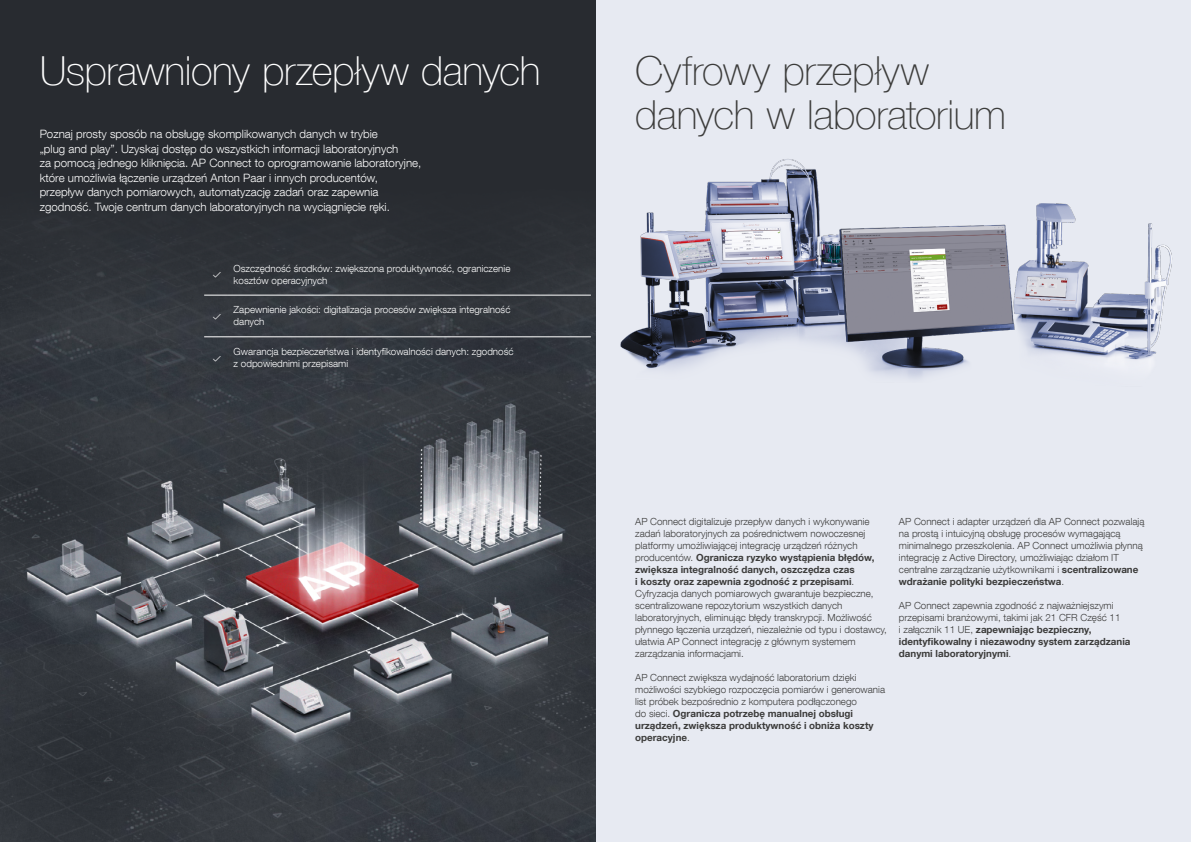
<style>
.page{position:relative;width:1191px;height:842px;background:#fff}
.page>*{position:absolute;margin:0;border:0;box-sizing:border-box;transform-origin:0 0}
.t1{font:100 40px/43.5px "Helvetica Neue LT Com";letter-spacing:-.005em;color:#3c3c3b}
.t2{font:100 40px "Helvetica Neue LT Com";letter-spacing:-.01em;color:#fff}
.t3{font:300 11.5px/14.5px "Helvetica Neue LT Com";color:#fff}
.t4{font:300 9.8px/12px "Helvetica Neue LT Com";color:#3c3c3b}
.t5{font:300 9.8px/12px "Helvetica Neue LT Com";color:#fff}
.s1{font-weight:700}
</style>
<div class="page">
<div style="left:595px;top:0;width:596px;height:842px;background:#e7eaf2"></div>
<img style="left:620px;top:159px;width:552px;height:220px">
<div style="left:0;top:0;width:595px;height:842px;background:#282b30"></div>
<img style="left:0;top:220px;width:595px;height:622px">
<svg style="left:204px;top:337px;width:24px;height:1px"></svg>
<hr style="left:228px;top:337px;width:363px;height:1px;background:#fff">
<svg style="left:204px;top:295px;width:24px;height:1px"></svg>
<hr style="left:228px;top:295px;width:363px;height:1px;background:#fff">
<svg style="left:213px;top:272px;width:8px;height:6px"></svg>
<svg style="left:213px;top:314px;width:8px;height:5px"></svg>
<svg style="left:213px;top:355px;width:8px;height:6px"></svg>
<h1 class="t2" style="left:40px;top:47px;width:502px">Usprawniony przepływ danych</h1>
<h1 class="t1" style="left:635px;top:49px;width:372px">Cyfrowy przepływ danych w laboratorium</h1>
<p class="t3" style="left:40px;top:127px;width:383px">Poznaj prosty sposób na obsługę skomplikowanych danych w trybie<br>„plug and play”. Uzyskaj dostęp do wszystkich informacji laboratoryjnych<br>za pomocą jednego kliknięcia. AP Connect to oprogramowanie laboratoryjne, które umożliwia łączenie urządzeń Anton Paar i innych producentów, przepływ danych pomiarowych, automatyzację zadań oraz zapewnia zgodność. Twoje centrum danych laboratoryjnych na wyciągnięcie ręki.</p>
<p class="t5" style="left:234px;top:262px;width:278px">Oszczędność środków: zwiększona produktywność, ograniczenie kosztów operacyjnych</p>
<p class="t5" style="left:234px;top:304px;width:278px">Zapewnienie jakości: digitalizacja procesów zwiększa integralność danych</p>
<p class="t5" style="left:234px;top:345px;width:281px">Gwarancja bezpieczeństwa i identyfikowalności danych: zgodność z odpowiednimi przepisami</p>
<p class="t4" style="left:635px;top:515px;width:253px">AP Connect digitalizuje przepływ danych i wykonywanie zadań laboratoryjnych za pośrednictwem nowoczesnej platformy umożliwiającej integrację urządzeń różnych producentów. <span class="s1">Ogranicza ryzyko wystąpienia błędów, zwiększa integralność danych, oszczędza czas<br>i koszty oraz zapewnia zgodność z przepisami</span>.<br>Cyfryzacja danych pomiarowych gwarantuje bezpieczne, scentralizowane repozytorium wszystkich danych laboratoryjnych, eliminując błędy transkrypcji. Możliwość płynnego łączenia urządzeń, niezależnie od typu i dostawcy, ułatwia AP Connect integrację z głównym systemem zarządzania informacjami.</p>
<p class="t4" style="left:635px;top:671px;width:251px">AP Connect zwiększa wydajność laboratorium dzięki możliwości szybkiego rozpoczęcia pomiarów i generowania list próbek bezpośrednio z komputera podłączonego<br>do sieci. <span class="s1">Ogranicza potrzebę manualnej obsługi urządzeń, zwiększa produktywność i obniża koszty operacyjne</span>.</p>
<p class="t4" style="left:899px;top:515px;width:247px">AP Connect i adapter urządzeń dla AP Connect pozwalają na prostą i intuicyjną obsługę procesów wymagającą minimalnego przeszkolenia. AP Connect umożliwia płynną integrację z Active Directory, umożliwiając działom IT centralne zarządzanie użytkownikami i <span class="s1">scentralizowane wdrażanie polityki bezpieczeństwa</span>.</p>
<p class="t4" style="left:899px;top:599px;width:233px">AP Connect zapewnia zgodność z najważniejszymi przepisami branżowymi, takimi jak 21 CFR Część 11<br>i załącznik 11 UE, <span class="s1">zapewniając bezpieczny, identyfikowalny i niezawodny system zarządzania danymi laboratoryjnymi</span>.</p>
</div>
